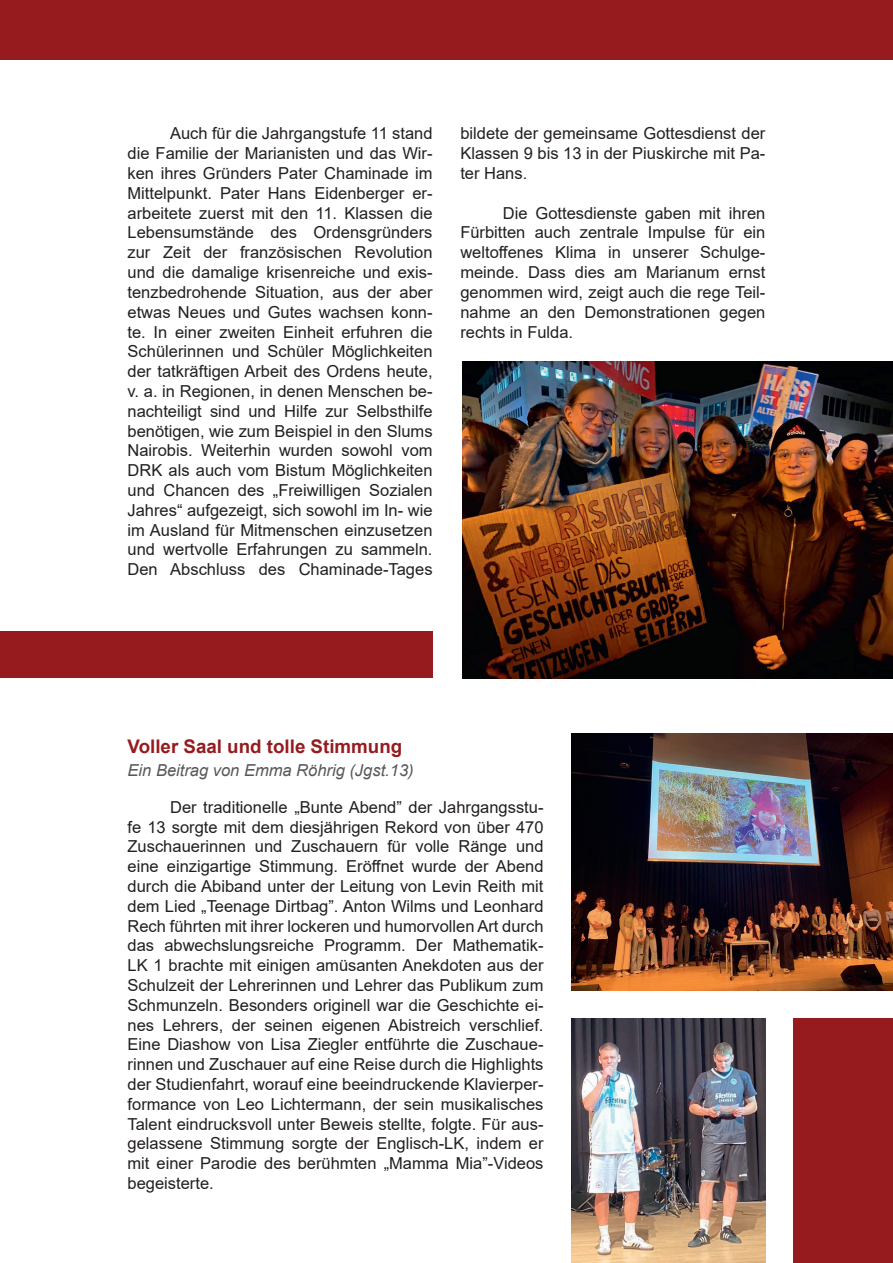
<style>
.page{position:relative;width:893px;height:1263px;background:#fff}
.page>*{position:absolute;margin:0;border:0;box-sizing:border-box;transform-origin:0 0}
.t1{font:700 18.75px "Arial";color:#961b1e}
.t2{font:16.5px/19.8px "Arial";color:#231f20;text-align:justify}
.t3{font:italic 16.5px "Arial";color:#57585a}
</style>
<div class="page">
<div style="left:0;top:0;width:893px;height:60px;background:#961b1e"></div>
<div style="left:0;top:631px;width:433px;height:47px;background:#961b1e"></div>
<img style="left:462px;top:361px;width:431px;height:317px">
<img style="left:571px;top:1019px;width:194px;height:244px">
<img style="left:571px;top:733px;width:322px;height:258px">
<div style="left:793px;top:1019px;width:100px;height:244px;background:#961b1e"></div>
<p class="t2" style="left:128px;top:124px;width:307px;text-indent:43px">Auch für die Jahrgangstufe 11 stand die Familie der Marianisten und das Wir&shy;ken ihres Gründers Pater Chaminade im Mittelpunkt. Pater Hans Eidenberger er&shy;arbeitete zuerst mit den 11. Klassen die Lebensumstände des Ordensgründers zur Zeit der französischen Revolution und die damalige krisenreiche und exis&shy;tenzbedrohende Situation, aus der aber etwas Neues und Gutes wachsen konn&shy;te. In einer zweiten Einheit erfuhren die Schülerinnen und Schüler Möglichkeiten der tatkräftigen Arbeit des Ordens heute, v. a. in Regionen, in denen Menschen be&shy;nachteiligt sind und Hilfe zur Selbsthilfe benötigen, wie zum Beispiel in den Slums Nairobis. Weiterhin wurden sowohl vom DRK als auch vom Bistum Möglichkeiten und Chancen des „Freiwilligen Sozialen Jahres“ aufgezeigt, sich sowohl im In- wie im Ausland für Mitmenschen einzusetzen und wertvolle Erfahrungen zu sammeln.<br>Den Abschluss des Chaminade-Tages</p>
<p class="t2" style="left:460px;top:124px;width:306px">bildete der gemeinsame Gottesdienst der Klassen 9 bis 13 in der Piuskirche mit Pa&shy;ter Hans.</p>
<p class="t2" style="left:460px;top:203px;width:307px;text-indent:43px">Die Gottesdienste gaben mit ihren Fürbitten auch zentrale Impulse für ein weltoffenes Klima in unserer Schulge&shy;meinde. Dass dies am Marianum ernst genommen wird, zeigt auch die rege Teil&shy;nahme an den Demonstrationen gegen rechts in Fulda.</p>
<p class="t1" style="left:128px;top:733px;width:276px">Voller Saal und tolle Stimmung</p>
<p class="t3" style="left:128px;top:759px;width:288px">Ein Beitrag von Emma Röhrig (Jgst.13)</p>
<p class="t2" style="left:128px;top:797px;width:417px;text-indent:43px">Der traditionelle „Bunte Abend” der Jahrgangsstu&shy;fe 13 sorgte mit dem diesjährigen Rekord von über 470<br>Zuschauerinnen und Zuschauern für volle Ränge und eine einzigartige Stimmung. Eröffnet wurde der Abend durch die Abiband unter der Leitung von Levin Reith mit dem Lied „Teenage Dirtbag”. Anton Wilms und Leonhard Rech führten mit ihrer lockeren und humorvollen Art durch das abwechslungsreiche Programm. Der Mathematik-LK 1 brachte mit einigen amüsanten Anekdoten aus der Schulzeit der Lehrerinnen und Lehrer das Publikum zum Schmunzeln. Besonders originell war die Geschichte ei&shy;nes Lehrers, der seinen eigenen Abistreich verschlief.<br>Eine Diashow von Lisa Ziegler entführte die Zuschaue&shy;rinnen und Zuschauer auf eine Reise durch die Highlights der Studienfahrt, worauf eine beeindruckende Klavierper&shy;formance von Leo Lichtermann, der sein musikalisches Talent eindrucksvoll unter Beweis stellte, folgte. Für aus&shy;gelassene Stimmung sorgte der Englisch-LK, indem er mit einer Parodie des berühmten „Mamma Mia”-Videos begeisterte.</p>
</div>
